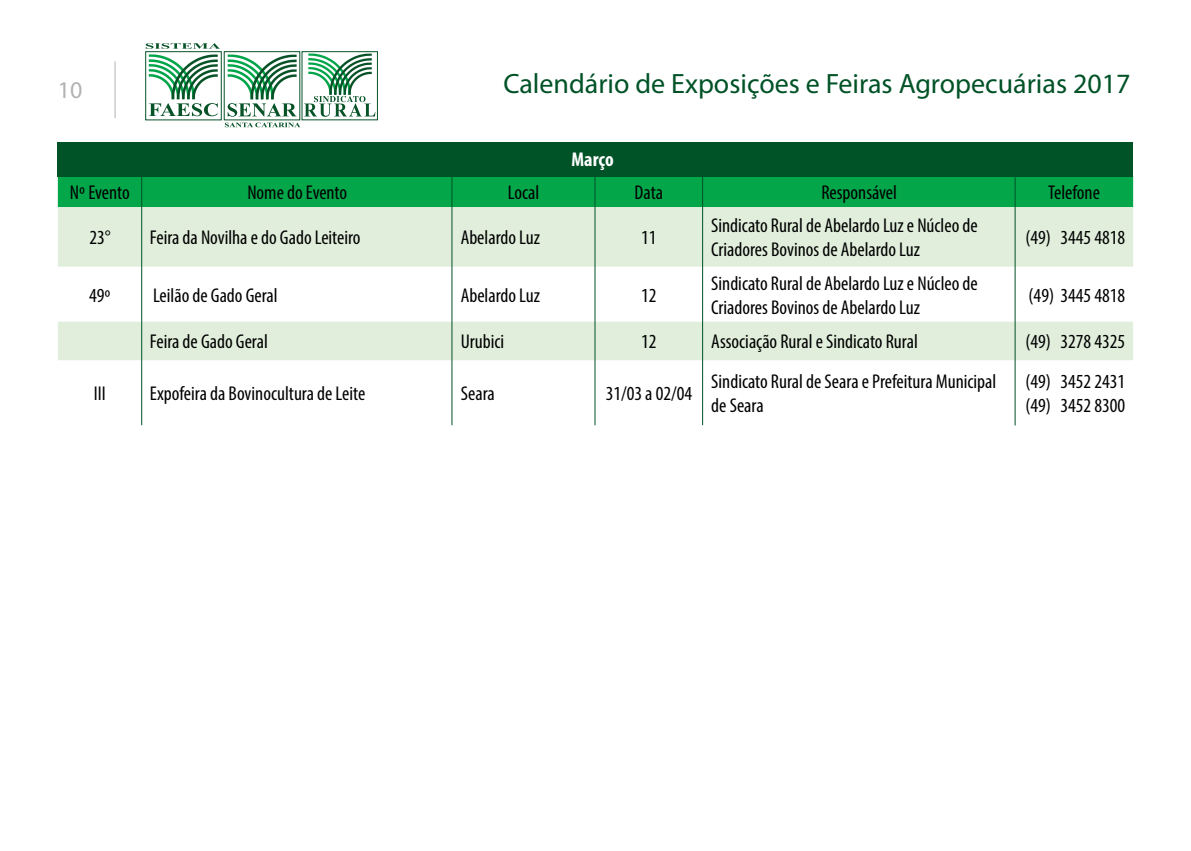
<style>
.page{position:relative;width:1191px;height:851px;background:#fff}
.page>*{position:absolute;margin:0;border:0;box-sizing:border-box;transform-origin:0 0}
.t1{font:28px "Myriad Pro";color:#005227}
.t2{font:24px "Myriad Pro";color:#b3b2b2}
.t3{font:condensed 20px/24px "Myriad Pro";color:#000}
.t4{font:700 condensed 20px "Myriad Pro";color:#fff}
</style>
<div class="page">
<hr style="left:115px;top:61px;width:1px;height:57px;background:#b3b2b2">
<div style="left:58px;top:176px;width:1075px;height:31px;background:#04a64a"></div>
<div style="left:58px;top:207px;width:1075px;height:59px;background:#e0eedb"></div>
<div style="left:58px;top:321px;width:1075px;height:39px;background:#e0eedb"></div>
<div style="left:58px;top:142px;width:1075px;height:34px;background:#005227"></div>
<hr style="left:141px;top:176px;width:1px;height:249px;background:#005227">
<hr style="left:451px;top:176px;width:1px;height:249px;background:#005227">
<hr style="left:594px;top:176px;width:1px;height:249px;background:#005227">
<hr style="left:702px;top:176px;width:1px;height:249px;background:#005227">
<hr style="left:1014px;top:176px;width:1px;height:249px;background:#005227">
<svg style="left:146px;top:43px;width:229px;height:84px"></svg>
<div style="left:301px;top:51px;width:77px;height:69px;border:1px solid #075327"></div>
<p class="t2" style="left:58px;top:75px;width:26px">10</p>
<h1 class="t1" style="left:503px;top:66px;width:628px">Calendário de Exposições e Feiras Agropecuárias 2017</h1>
<p class="t4" style="left:571px;top:146px;width:44px">Março</p>
<p class="t3" style="left:70px;top:180px;width:61px">Nº Evento</p>
<p class="t3" style="left:247px;top:180px;width:101px">Nome do Evento</p>
<p class="t3" style="left:508px;top:180px;width:33px">Local</p>
<p class="t3" style="left:634px;top:180px;width:30px">Data</p>
<p class="t3" style="left:821px;top:180px;width:77px">Responsável</p>
<p class="t3" style="left:1048px;top:180px;width:53px">Telefone</p>
<p class="t3" style="left:89px;top:225px;width:22px">23°</p>
<p class="t3" style="left:150px;top:225px;width:212px">Feira da Novilha e do Gado Leiteiro</p>
<p class="t3" style="left:461px;top:225px;width:81px">Abelardo Luz</p>
<p class="t3" style="left:641px;top:225px;width:17px">11</p>
<p class="t3" style="left:711px;top:213px;width:268px">Sindicato Rural de Abelardo Luz e Núcleo de<br>Criadores Bovinos de Abelardo Luz</p>
<p class="t3" style="left:1025px;top:225px;width:101px">(49) 3445 4818</p>
<p class="t3" style="left:89px;top:283px;width:23px">49º</p>
<p class="t3" style="left:153px;top:283px;width:126px">Leilão de Gado Geral</p>
<p class="t3" style="left:461px;top:283px;width:81px">Abelardo Luz</p>
<p class="t3" style="left:641px;top:283px;width:17px">12</p>
<p class="t3" style="left:711px;top:271px;width:268px">Sindicato Rural de Abelardo Luz e Núcleo de<br>Criadores Bovinos de Abelardo Luz</p>
<p class="t3" style="left:1028px;top:283px;width:98px">(49) 3445 4818</p>
<p class="t3" style="left:150px;top:329px;width:119px">Feira de Gado Geral</p>
<p class="t3" style="left:461px;top:329px;width:45px">Urubici</p>
<p class="t3" style="left:641px;top:329px;width:17px">12</p>
<p class="t3" style="left:711px;top:329px;width:208px">Associação Rural e Sindicato Rural</p>
<p class="t3" style="left:1025px;top:329px;width:101px">(49) 3278 4325</p>
<p class="t3" style="left:94px;top:381px;width:13px">III</p>
<p class="t3" style="left:150px;top:381px;width:217px">Expofeira da Bovinocultura de Leite</p>
<p class="t3" style="left:461px;top:381px;width:36px">Seara</p>
<p class="t3" style="left:605px;top:381px;width:88px">31/03 a 02/04</p>
<p class="t3" style="left:711px;top:369px;width:286px">Sindicato Rural de Seara e Prefeitura Municipal de Seara</p>
<p class="t3" style="left:1025px;top:369px;width:101px">(49) 3452 2431 (49) 3452 8300</p>
</div>
